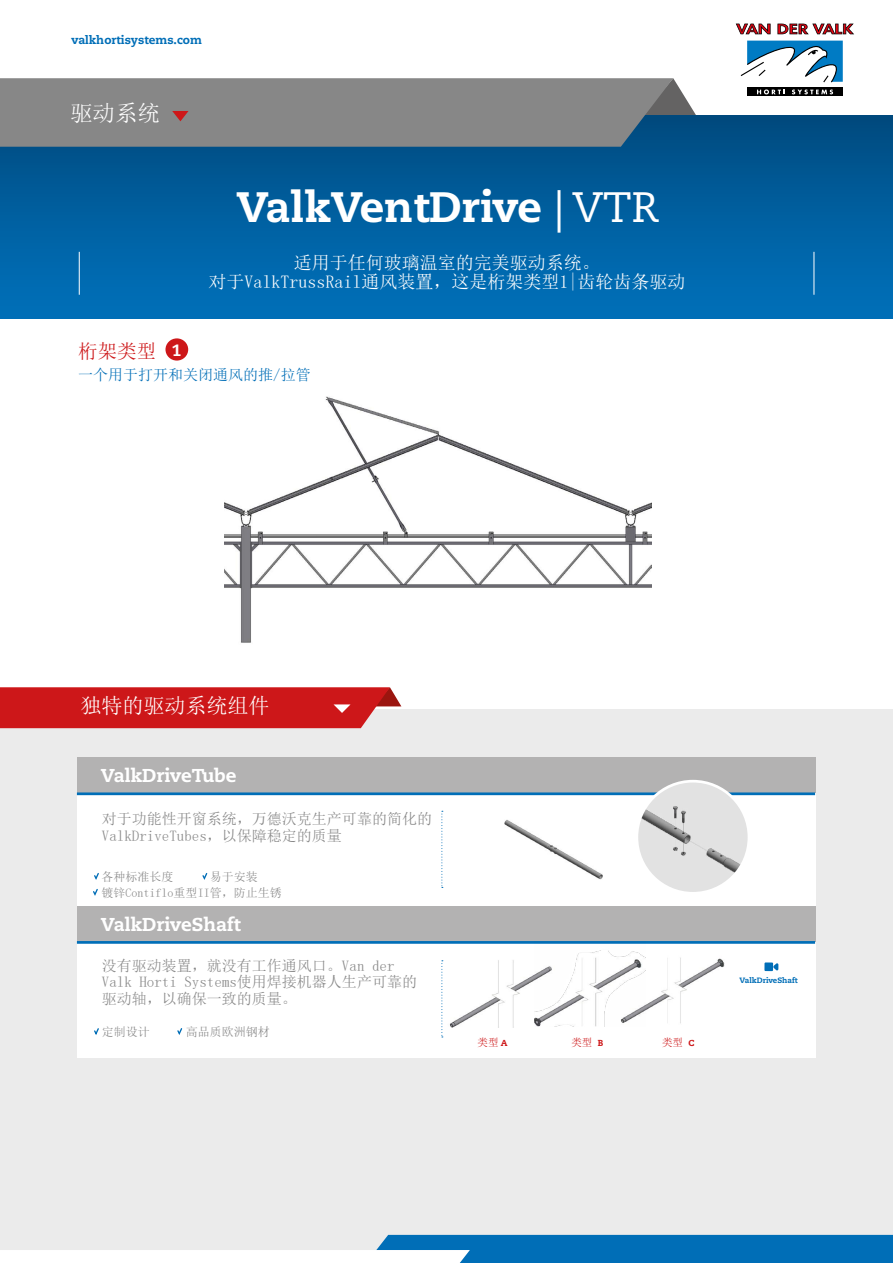
<style>
.page{position:relative;width:893px;height:1263px;background:#fff}
.page>*{position:absolute;margin:0;border:0;box-sizing:border-box;transform-origin:0 0}
.t1{font:800 42.45px "Caecilia LT Pro 85";color:#fff}
.t2{font:22.5px "N Sim Sun";color:#fff}
.t3{font:21px "N Sim Sun";color:#fff}
.t4{font:19.5px "N Sim Sun";color:#cd1719}
.t5{font:800 18.6px "Caecilia LT Std";color:#fff}
.t6{font:18px/19.5px "N Sim Sun";color:#fff;text-align:center}
.t7{font:800 16.5px "Caecilia LT Std";color:#fff}
.t8{font:15px/16.5px "N Sim Sun";color:#878787}
.t9{font:15px "N Sim Sun";color:#006eb7}
.t10{font:12px/16.5px "N Sim Sun";color:#878787}
.t11{font:800 11.7px "Caecilia LT Std";color:#006eb7}
.t12{font:10.5px "N Sim Sun";color:#cd1719}
.t13{font:800 7.8px "Caecilia LT Std";color:#006eb7}
.s1{font-family:"Caecilia LT Pro 55 Roman";font-weight:400}
.s2{font-family:"Caecilia LT Pro 85";font-weight:800;font-size:8.7px}
</style>
<div class="page">
<svg style="left:673px;top:78px;width:35px;height:38px"></svg>
<div style="left:0;top:116px;width:893px;height:203px;background:linear-gradient(to bottom,#004b80,#0072bd)"></div>
<div style="left:0;top:709px;width:893px;height:554px;background:#ebebeb"></div>
<hr style="left:79px;top:252px;width:1px;height:43px;background:#fff">
<hr style="left:813px;top:252px;width:1px;height:43px;background:#fff">
<div style="left:747px;top:88px;width:96px;height:8px;background:#000"></div>
<svg style="left:736px;top:24px;width:34px;height:10px"></svg>
<svg style="left:777px;top:24px;width:77px;height:10px"></svg>
<svg style="left:741px;top:41px;width:102px;height:41px"></svg>
<svg style="left:757px;top:89px;width:28px;height:5px"></svg>
<svg style="left:792px;top:89px;width:41px;height:5px"></svg>
<svg style="left:0;top:1235px;width:893px;height:28px"></svg>
<div style="left:77px;top:757px;width:738px;height:301px;background:#fff"></div>
<div style="left:77px;top:757px;width:738px;height:36px;background:#b3b2b2"></div>
<img style="left:504px;top:820px;width:98px;height:60px">
<div style="left:77px;top:906px;width:738px;height:35px;background:#b3b2b2"></div>
<hr style="left:77px;top:792px;width:738px;height:3px;background:#006eb7">
<img style="left:637px;top:781px;width:112px;height:112px;border-radius:56px">
<div style="left:635px;top:780px;width:115px;height:115px;border:3px solid #fff;border-radius:50%"></div>
<hr style="left:77px;top:941px;width:738px;height:3px;background:#006eb7">
<svg style="left:94px;top:873px;width:5px;height:7px"></svg>
<svg style="left:94px;top:1028px;width:5px;height:7px"></svg>
<svg style="left:202px;top:873px;width:6px;height:7px"></svg>
<svg style="left:177px;top:1028px;width:6px;height:7px"></svg>
<img style="left:443px;top:960px;width:112px;height:68px">
<img style="left:646px;top:957px;width:79px;height:67px">
<img style="left:534px;top:943px;width:112px;height:83px">
<svg style="left:764px;top:962px;width:14px;height:9px"></svg>
<svg style="left:441px;top:811px;width:2px;height:77px"></svg>
<svg style="left:441px;top:960px;width:2px;height:77px"></svg>
<div style="left:0;top:78px;width:673px;height:69px;background:#878787"></div>
<svg style="left:172px;top:111px;width:17px;height:10px"></svg>
<div style="left:165px;top:338px;width:23px;height:23px;background:#cd1719;border-radius:50%"></div>
<svg style="left:0;top:687px;width:401px;height:41px;background:#ce2425"></svg>
<svg style="left:93px;top:888px;width:5px;height:8px"></svg>
<img style="left:225px;top:396px;width:427px;height:247px">
<p class="t11" style="left:72px;top:32px;width:132px">valkhortisystems.com</p>
<h2 class="t2" style="left:70px;top:101px;width:91px">驱动系统</h2>
<h1 class="t1" style="left:236px;top:178px;width:424px">ValkVentDrive <span class="s1">| VTR</span></h1>
<p class="t6" style="left:208px;top:253px;width:478px">适用于任何玻璃温室的完美驱动系统。<br>对于ValkTrussRail通风装置，这是桁架类型1|齿轮齿条驱动</p>
<h3 class="t4" style="left:78px;top:341px;width:80px">桁架类型</h3>
<p class="t9" style="left:78px;top:367px;width:234px">一个用于打开和关闭通风的推/拉管</p>
<p class="t7" style="left:172px;top:340px;width:11px">1</p>
<h3 class="t3" style="left:80px;top:695px;width:190px">独特的驱动系统组件</h3>
<p class="t5" style="left:101px;top:764px;width:137px">ValkDriveTube</p>
<p class="t8" style="left:102px;top:810px;width:331px">对于功能性开窗系统，万德沃克生产可靠的简化的<br>ValkDriveTubes，以保障稳定的质量</p>
<p class="t10" style="left:102px;top:868px;width:73px">各种标准长度</p>
<p class="t10" style="left:102px;top:868px;width:182px;text-indent:108px">易于安装<br>镀锌Contiflo重型II管，防止生锈</p>
<p class="t5" style="left:101px;top:913px;width:141px">ValkDriveShaft</p>
<p class="t8" style="left:102px;top:957px;width:316px">没有驱动装置，就没有工作通风口。Van der<br>Valk Horti Systems使用焊接机器人生产可靠的驱动轴，以确保一致的质量。</p>
<p class="t10" style="left:102px;top:1024px;width:49px">定制设计</p>
<p class="t10" style="left:186px;top:1024px;width:85px">高品质欧洲钢材</p>
<p class="t12" style="left:477px;top:1037px;width:32px">类型 <span class="s2">A</span></p>
<p class="t12" style="left:571px;top:1037px;width:33px">类型 <span class="s2">B</span></p>
<p class="t12" style="left:662px;top:1037px;width:34px">类型 <span class="s2">C</span></p>
<p class="t13" style="left:740px;top:975px;width:60px">ValkDriveShaft</p>
</div>
